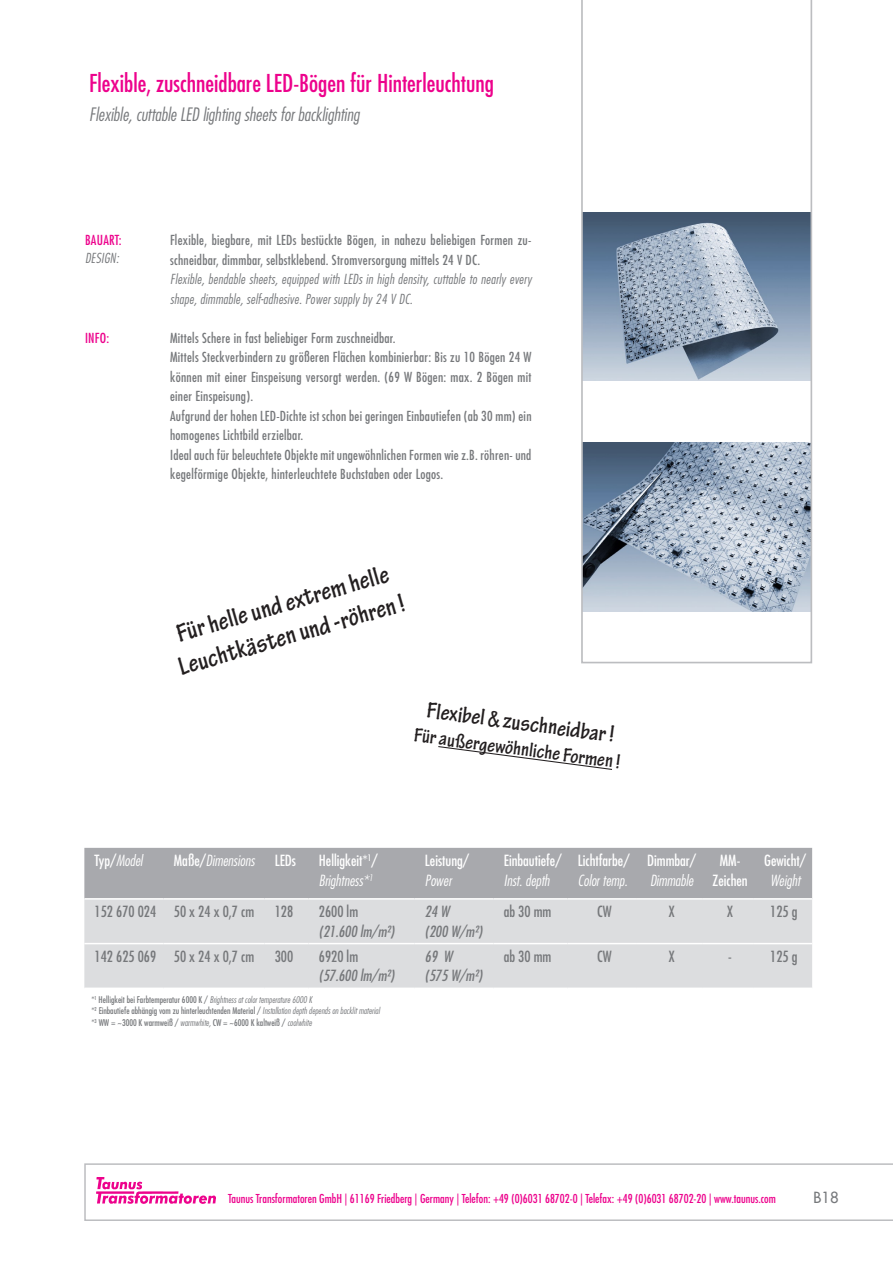
<style>
.page{position:relative;width:893px;height:1263px;background:#fff}
.page>*{position:absolute;margin:0;border:0;box-sizing:border-box;transform-origin:0 0}
.t1{font:700 condensed 27px/32.4px "Tekton Pro";color:#231f20}
.SeitenTitel{font:condensed 24px "Futura Std";color:#ed028c}
.t2{font:700 condensed 24px "Tekton Pro";color:#231f20}
.t3{font:700 condensed 21px "Tekton Pro";color:#231f20}
.SeitenTitel-2{font:italic 300 condensed 18px "Futura Std";color:#76787b}
.Tabelle_Transformato{font:condensed 15px/19.5px "Futura Std";color:#fff}
.Tabelle_Transformato-2{font:condensed 15px "Futura Std";color:#76787b}
.Tabelle_Transformato-3{font:italic condensed 15px/19.5px "Futura Std";color:#76787b}
.Tabelle_Transformato-4{font:italic 300 condensed 15px "Futura Std";color:#fff}
.t4{font:500 15px "Futura Std";color:#76787b}
.TechDaten_Transforma{font:condensed 13.5px/19.5px "Futura Std";letter-spacing:.02em;color:#76787b}
.TechDaten_Transforma-2{font:italic 300 condensed 13.5px/19.5px "Futura Std";letter-spacing:.02em;color:#76787b}
.TechDaten_Transforma-3{font:condensed 13.5px "Futura Std";letter-spacing:.02em;color:#ed028c}
.SeitenTitel_Rechts{font:condensed 12px "Futura Std";color:#ed028c}
.Zusatztext_Prüfzeich{font:condensed 9px "Futura Std";color:#76787b}
.s1{font-weight:400;font-style:normal}
.s2{font-weight:300;font-style:italic}
.s3{font-style:normal}
</style>
<div class="page">
<svg style="left:84px;top:1163px;width:809px;height:58px"></svg>
<img style="left:96px;top:1178px;width:120px;height:25px">
<svg style="left:581px;top:0;width:231px;height:663px"></svg>
<div style="left:84px;top:848px;width:728px;height:50px;background:#a8a9ad"></div>
<div style="left:84px;top:900px;width:728px;height:87px;background:#dcdddf"></div>
<hr style="left:84px;top:943px;width:80px;height:1px;background:#fff">
<hr style="left:164px;top:943px;width:100px;height:1px;background:#fff">
<hr style="left:264px;top:943px;width:45px;height:1px;background:#fff">
<hr style="left:309px;top:943px;width:106px;height:1px;background:#fff">
<hr style="left:415px;top:943px;width:79px;height:1px;background:#fff">
<hr style="left:494px;top:943px;width:74px;height:1px;background:#fff">
<hr style="left:568px;top:943px;width:69px;height:1px;background:#fff">
<hr style="left:637px;top:943px;width:65px;height:1px;background:#fff">
<hr style="left:702px;top:943px;width:52px;height:1px;background:#fff">
<hr style="left:754px;top:943px;width:58px;height:1px;background:#fff">
<svg style="left:438px;top:746px;width:174px;height:24px"></svg>
<p class="SeitenTitel" style="left:89px;top:69px;width:406px">Flexible, zuschneidbare LED-Bögen für Hinterleuchtung</p>
<p class="SeitenTitel-2" style="left:89px;top:104px;width:272px">Flexible, cuttable LED lighting sheets for backlighting</p>
<p class="TechDaten_Transforma-3" style="left:85px;top:232px;width:38px">BAUART:</p>
<p class="TechDaten_Transforma" style="left:170px;top:230px;width:363px">Flexible, biegbare, mit LEDs bestückte Bögen, in nahezu beliebigen Formen zu&shy;schneidbar, dimmbar, selbstklebend. Stromversorgung mittels 24 V DC.</p>
<p class="TechDaten_Transforma-2" style="left:170px;top:270px;width:363px">Flexible, bendable sheets, equipped with LEDs in high density, cuttable to nearly every shape, dimmable, self-adhesive. Power supply by 24 V DC.</p>
<p class="TechDaten_Transforma-3" style="left:85px;top:329px;width:26px">INFO:</p>
<p class="TechDaten_Transforma" style="left:170px;top:328px;width:227px">Mittels Schere in fast beliebiger Form zuschneidbar.</p>
<p class="TechDaten_Transforma" style="left:170px;top:347px;width:363px;text-align:justify">Mittels Steckverbindern zu größeren Flächen kombinierbar: Bis zu 10 Bögen 24 W können mit einer Einspeisung versorgt werden. (69 W Bögen: max. 2 Bögen mit einer Einspeisung).</p>
<p class="TechDaten_Transforma" style="left:170px;top:406px;width:363px">Aufgrund der hohen LED-Dichte ist schon bei geringen Einbautiefen (ab 30 mm) ein homogenes Lichtbild erzielbar.</p>
<p class="TechDaten_Transforma" style="left:170px;top:445px;width:363px">Ideal auch für beleuchtete Objekte mit ungewöhnlichen Formen wie z.B. röhren- und kegelförmige Objekte, hinterleuchtete Buchstaben oder Logos.</p>
<p class="TechDaten_Transforma-2" style="left:85px;top:249px;width:35px">DESIGN:</p>
<p class="t1" style="left:166px;top:620px;width:236px;rotate:-16deg">Für helle und extrem helle<br>Leuchtkästen und -röhren !</p>
<p class="t2" style="left:429px;top:697px;width:191px;rotate:7deg">Flexibel &amp; zuschneidbar !</p>
<p class="t3" style="left:416px;top:722px;width:209px;rotate:8deg">Für außergewöhnliche Formen !</p>
<p class="Tabelle_Transformato-4" style="left:95px;top:852px;width:49px"><span class="s1">Typ/</span>Model</p>
<p class="Tabelle_Transformato-4" style="left:174px;top:852px;width:82px"><span class="s1">Maße/</span>Dimensions</p>
<p class="Tabelle_Transformato" style="left:275px;top:851px;width:23px">LEDs</p>
<p class="Tabelle_Transformato" style="left:319px;top:851px;width:60px">Helligkeit*<sup>1</sup>/<br><span class="s2">Brightness*</span><sup>1</sup></p>
<p class="Tabelle_Transformato" style="left:425px;top:851px;width:46px">Leistung/<br><span class="s2">Power</span></p>
<p class="Tabelle_Transformato" style="left:504px;top:851px;width:59px">Einbautiefe/<br><span class="s2">Inst. depth</span></p>
<p class="Tabelle_Transformato" style="left:578px;top:851px;width:53px">Lichtfarbe/<br><span class="s2">Color temp.</span></p>
<p class="Tabelle_Transformato" style="left:647px;top:851px;width:50px">Dimmbar/<br><span class="s2">Dimmable</span></p>
<p class="Tabelle_Transformato" style="left:712px;top:851px;width:37px;text-align:center">MM-<br>Zeichen</p>
<p class="Tabelle_Transformato" style="left:764px;top:851px;width:43px;text-align:center">Gewicht/<br><span class="s2">Weight</span></p>
<p class="Tabelle_Transformato-2" style="left:95px;top:903px;width:63px">152 670 024</p>
<p class="Tabelle_Transformato-2" style="left:174px;top:903px;width:82px">50 x 24 x 0,7 cm</p>
<p class="Tabelle_Transformato-2" style="left:275px;top:903px;width:20px">128</p>
<p class="Tabelle_Transformato-3" style="left:319px;top:902px;width:77px"><span class="s3">2600 lm </span>(21.600 lm/m²)</p>
<p class="Tabelle_Transformato-3" style="left:425px;top:902px;width:59px">24 W<br>(200 W/m²)</p>
<p class="Tabelle_Transformato-2" style="left:504px;top:903px;width:49px">ab 30 mm</p>
<p class="Tabelle_Transformato-2" style="left:597px;top:903px;width:16px">CW</p>
<p class="Tabelle_Transformato-2" style="left:668px;top:903px;width:8px">X</p>
<p class="Tabelle_Transformato-2" style="left:727px;top:903px;width:8px">X</p>
<p class="Tabelle_Transformato-2" style="left:770px;top:903px;width:29px">125 g</p>
<p class="Tabelle_Transformato-2" style="left:95px;top:947px;width:63px">142 625 069</p>
<p class="Tabelle_Transformato-2" style="left:174px;top:947px;width:82px">50 x 24 x 0,7 cm</p>
<p class="Tabelle_Transformato-2" style="left:275px;top:947px;width:20px">300</p>
<p class="Tabelle_Transformato-3" style="left:319px;top:947px;width:77px"><span class="s3">6920 lm </span>(57.600 lm/m²)</p>
<p class="Tabelle_Transformato-3" style="left:425px;top:947px;width:59px">69 W<br>(575 W/m²)</p>
<p class="Tabelle_Transformato-2" style="left:504px;top:947px;width:49px">ab 30 mm</p>
<p class="Tabelle_Transformato-2" style="left:597px;top:947px;width:16px">CW</p>
<p class="Tabelle_Transformato-2" style="left:668px;top:947px;width:8px">X</p>
<p class="Tabelle_Transformato-2" style="left:728px;top:947px;width:5px">-</p>
<p class="Tabelle_Transformato-2" style="left:770px;top:947px;width:29px">125 g</p>
<p class="Zusatztext_Prüfzeich" style="left:91px;top:994px;width:222px">*<sup>1</sup> Helligkeit bei Farbtemperatur 6000 K / <span class="s2">Brightness at color temperature 6000 K</span></p>
<p class="Zusatztext_Prüfzeich" style="left:91px;top:1005px;width:290px">*<sup>2</sup> Einbautiefe abhängig vom zu hinterleuchtenden Material / <span class="s2">Installation depth depends on backlit material</span></p>
<p class="Zusatztext_Prüfzeich" style="left:91px;top:1017px;width:222px">*<sup>3</sup> WW = ~3000 K warmweiß / <span class="s2">warmwhite,</span> CW = ~6000 K kaltweiß / <span class="s2">coolwhite</span></p>
<p class="SeitenTitel_Rechts" style="left:228px;top:1191px;width:549px">Taunus Transformatoren GmbH | 61169 Friedberg | Germany | Telefon: +49 (0)6031 68702-0 | Telefax: +49 (0)6031 68702-20 | www.taunus.com</p>
<p class="t4" style="left:814px;top:1188px;width:27px">B18</p>
</div>
